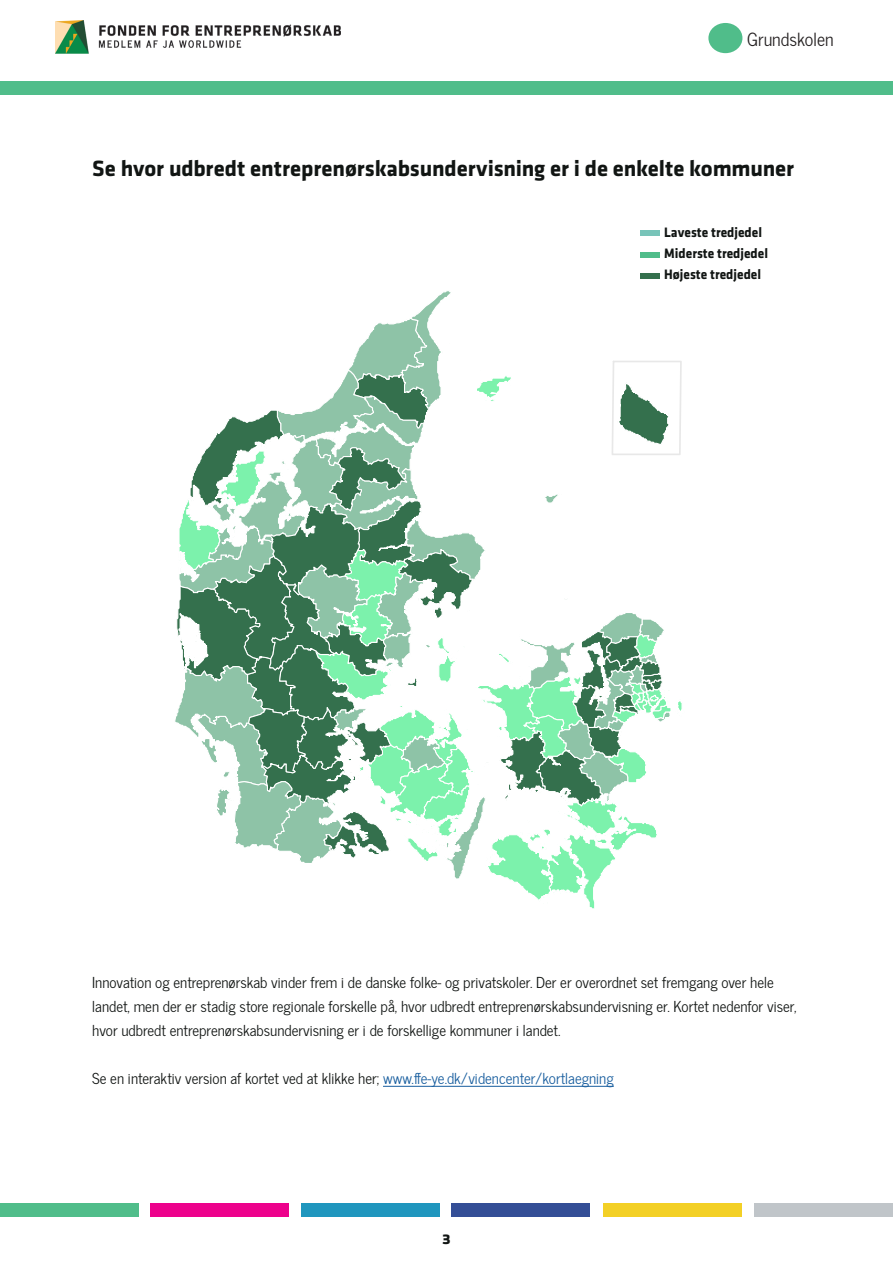
<style>
.page{position:relative;width:893px;height:1263px;background:#fff}
.page>*{position:absolute;margin:0;border:0;box-sizing:border-box;transform-origin:0 0}
.Overskrift_2018{font:700 22.95px "Klavika";letter-spacing:-.005em;color:#111513}
.t1{font:18px "News Cycle";color:#231f20}
.t2{font:700 18px "Klavika";color:#111513}
.t3{font:15px/24px "News Cycle";color:#111513}
.t4{font:700 14.1px "Klavika";color:#111513;scale:.95 1}
.s1{color:#175d9e}
</style>
<div class="page">
<div style="left:301px;top:1203px;width:139px;height:13px;background:#1f96be"></div>
<div style="left:0;top:1203px;width:139px;height:13px;background:#50bd8a"></div>
<div style="left:452px;top:1203px;width:138px;height:13px;background:#344e96"></div>
<div style="left:151px;top:1203px;width:138px;height:13px;background:#ed028c"></div>
<img style="left:56px;top:21px;width:285px;height:33px">
<div style="left:603px;top:1203px;width:139px;height:13px;background:#f3d026"></div>
<div style="left:754px;top:1203px;width:139px;height:13px;background:#c0c5c9"></div>
<hr style="left:383px;top:1086px;width:231px;height:1px;background:#175d9e">
<div style="left:639px;top:230px;width:20px;height:5px;background:#78c4b9"></div>
<div style="left:639px;top:252px;width:20px;height:5px;background:#50bd8a"></div>
<div style="left:639px;top:274px;width:20px;height:5px;background:#34704d"></div>
<div style="left:0;top:81px;width:893px;height:14px;background:#50bd8a"></div>
<div style="left:710px;top:25px;width:31px;height:26px;background:#50bd8a;border-radius:50%"></div>
<div style="left:708px;top:23px;width:34px;height:30px;border:3px solid #50bd8a;border-radius:50%"></div>
<svg style="left:175px;top:291px;width:507px;height:618px"></svg>
<p class="t1" style="left:747px;top:24px;width:88px">Grundskolen</p>
<p class="Overskrift_2018" style="left:92px;top:156px;width:703px">Se hvor udbredt entreprenørskabsundervisning er i de enkelte kommuner</p>
<p class="t4" style="left:664px;top:225px;width:105px">Laveste tredjedel</p>
<p class="t4" style="left:664px;top:267px;width:104px">Højeste tredjedel</p>
<p class="t4" style="left:664px;top:246px;width:111px">Miderste tredjedel</p>
<p class="t3" style="left:92px;top:970px;width:706px">Innovation og entreprenørskab vinder frem i de danske folke- og privatskoler. Der er overordnet set fremgang over hele landet, men der er stadig store regionale forskelle på, hvor udbredt entreprenørskabsundervisning er. Kortet nedenfor viser, hvor udbredt entreprenørskabsundervisning er i de forskellige kommuner i landet.</p>
<p class="t3" style="left:92px;top:1066px;width:523px">Se en interaktiv version af kortet ved at klikke her; <span class="s1">www.ffe-ye.dk/videncenter/kortlaegning</span></p>
<p class="t2" style="left:442px;top:1228px;width:10px">3</p>
</div>
